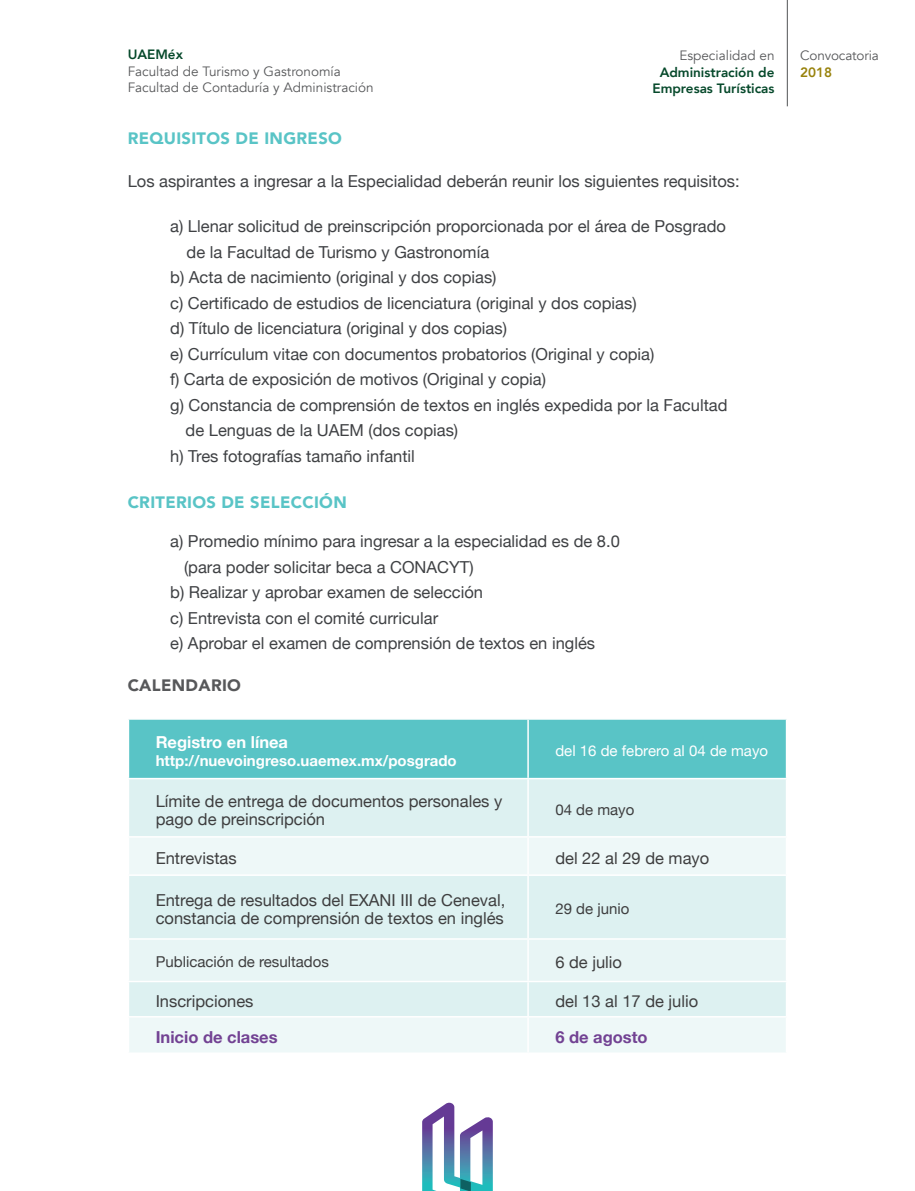
<style>
.page{position:relative;width:915px;height:1191px;background:#fff}
.page>*{position:absolute;margin:0;border:0;box-sizing:border-box;transform-origin:0 0}
.t1{font:16.5px "Helvetica Neue";color:#3f4144}
.t2{font:16.5px/18px "Helvetica Neue";color:#3e3e3f}
.t3{font:900 16.5px "Avenir";letter-spacing:.02em;color:#59c4c6}
.t4{font:700 16.5px "Helvetica Neue";color:#724293}
.t5{font:700 16.5px "Helvetica Neue";color:#fff}
.t6{font:900 16.5px "Avenir";letter-spacing:.02em;color:#57585a}
.t7{font:15px "Helvetica Neue";color:#3e3e3f}
.t8{font:700 15px "Helvetica Neue";color:#fff}
.t9{font:15px "Helvetica Neue";color:#fff}
.t10{font:13.5px/16.5px "Avenir";color:#57585a}
.t11{font:800 13.5px/16.5px "Avenir";color:#06492b;text-align:center}
.t12{font:800 13.5px "Avenir";color:#98820c}
</style>
<div class="page">
<hr style="left:786px;top:0;width:1px;height:106px;background:#515455">
<svg style="left:422px;top:1102px;width:70px;height:89px"></svg>
<div style="left:129px;top:719px;width:656px;height:59px;background:#59c4c6"></div>
<div style="left:129px;top:779px;width:656px;height:57px;background:#ddf1f1"></div>
<svg style="left:129px;top:838px;width:656px;height:214px;background:#e4f4f4"></svg>
<div style="left:129px;top:939px;width:656px;height:41px;background:#e8f5f5"></div>
<hr style="left:527px;top:719px;width:1px;height:59px;background:#fff">
<hr style="left:527px;top:779px;width:1px;height:57px;background:#fff">
<hr style="left:527px;top:837px;width:1px;height:37px;background:#fff">
<hr style="left:527px;top:876px;width:1px;height:62px;background:#fff">
<hr style="left:527px;top:939px;width:1px;height:41px;background:#fff">
<hr style="left:527px;top:982px;width:1px;height:34px;background:#fff">
<hr style="left:527px;top:1017px;width:1px;height:35px;background:#fff">
<hr style="left:128px;top:874px;width:400px;height:2px;background:#fff">
<hr style="left:528px;top:874px;width:259px;height:2px;background:#fff">
<hr style="left:128px;top:938px;width:400px;height:1px;background:#fff">
<hr style="left:528px;top:938px;width:259px;height:1px;background:#fff">
<hr style="left:128px;top:980px;width:400px;height:2px;background:#fff">
<hr style="left:528px;top:980px;width:259px;height:2px;background:#fff">
<hr style="left:128px;top:1016px;width:400px;height:1px;background:#fff">
<hr style="left:528px;top:1016px;width:259px;height:1px;background:#fff">
<p class="t11" style="left:128px;top:46px;width:57px">UAEMéx</p>
<p class="t10" style="left:128px;top:63px;width:247px">Facultad de Turismo y Gastronomía<br>Facultad de Contaduría y Administración</p>
<p class="t10" style="left:679px;top:48px;width:97px">Especialidad en</p>
<p class="t11" style="left:652px;top:64px;width:124px">Administración de<br>Empresas Turísticas</p>
<p class="t3" style="left:128px;top:124px;width:216px">REQUISITOS DE INGRESO</p>
<p class="t1" style="left:128px;top:167px;width:613px">Los aspirantes a ingresar a la Especialidad deberán reunir los siguientes requisitos:</p>
<p class="t1" style="left:170px;top:212px;width:557px">a) Llenar solicitud de preinscripción proporcionada por el área de Posgrado</p>
<p class="t1" style="left:186px;top:238px;width:304px">de la Facultad de Turismo y Gastronomía</p>
<p class="t1" style="left:170px;top:263px;width:328px">b) Acta de nacimiento (original y dos copias)</p>
<p class="t1" style="left:170px;top:289px;width:467px">c) Certificado de estudios de licenciatura (original y dos copias)</p>
<p class="t1" style="left:170px;top:314px;width:338px">d) Título de licenciatura (original y dos copias)</p>
<p class="t1" style="left:170px;top:340px;width:485px">e) Currículum vitae con documentos probatorios (Original y copia)</p>
<p class="t1" style="left:170px;top:365px;width:377px">f) Carta de exposición de motivos (Original y copia)</p>
<p class="t1" style="left:170px;top:391px;width:558px">g) Constancia de comprensión de textos en inglés expedida por la Facultad</p>
<p class="t1" style="left:185px;top:416px;width:274px">de Lenguas de la UAEM (dos copias)</p>
<p class="t1" style="left:170px;top:442px;width:246px">h) Tres fotografías tamaño infantil</p>
<p class="t3" style="left:128px;top:488px;width:220px">CRITERIOS DE SELECCIÓN</p>
<p class="t1" style="left:170px;top:527px;width:451px">a) Promedio mínimo para ingresar a la especialidad es de 8.0</p>
<p class="t1" style="left:184px;top:552px;width:291px">(para poder solicitar beca a CONACYT)</p>
<p class="t1" style="left:170px;top:578px;width:314px">b) Realizar y aprobar examen de selección</p>
<p class="t1" style="left:170px;top:603px;width:269px">c) Entrevista con el comité curricular</p>
<p class="t1" style="left:170px;top:629px;width:426px">e) Aprobar el examen de comprensión de textos en inglés</p>
<p class="t6" style="left:128px;top:671px;width:115px">CALENDARIO</p>
<p class="t5" style="left:156px;top:727px;width:134px">Registro en línea</p>
<p class="t8" style="left:156px;top:747px;width:302px">http://nuevoingreso.uaemex.mx/posgrado</p>
<p class="t9" style="left:555px;top:738px;width:214px">del 16 de febrero al 04 de mayo</p>
<p class="t2" style="left:156px;top:790px;width:348px">Límite de entrega de documentos personales y pago de preinscripción</p>
<p class="t7" style="left:555px;top:796px;width:80px">04 de mayo</p>
<p class="t2" style="left:156px;top:848px;width:82px">Entrevistas</p>
<p class="t2" style="left:555px;top:848px;width:155px">del 22 al 29 de mayo</p>
<p class="t2" style="left:156px;top:890px;width:351px">Entrega de resultados del EXANI III de Ceneval, constancia de comprensión de textos en inglés</p>
<p class="t7" style="left:555px;top:896px;width:75px">29 de junio</p>
<p class="t7" style="left:156px;top:949px;width:175px">Publicación de resultados</p>
<p class="t2" style="left:555px;top:952px;width:68px">6 de julio</p>
<p class="t2" style="left:156px;top:991px;width:99px">Inscripciones</p>
<p class="t2" style="left:555px;top:991px;width:144px">del 13 al 17 de julio</p>
<p class="t4" style="left:156px;top:1022px;width:123px">Inicio de clases</p>
<p class="t4" style="left:555px;top:1022px;width:94px">6 de agosto</p>
<p class="t10" style="left:799px;top:48px;width:80px">Convocatoria</p>
<p class="t12" style="left:799px;top:62px;width:33px">2018</p>
</div>
